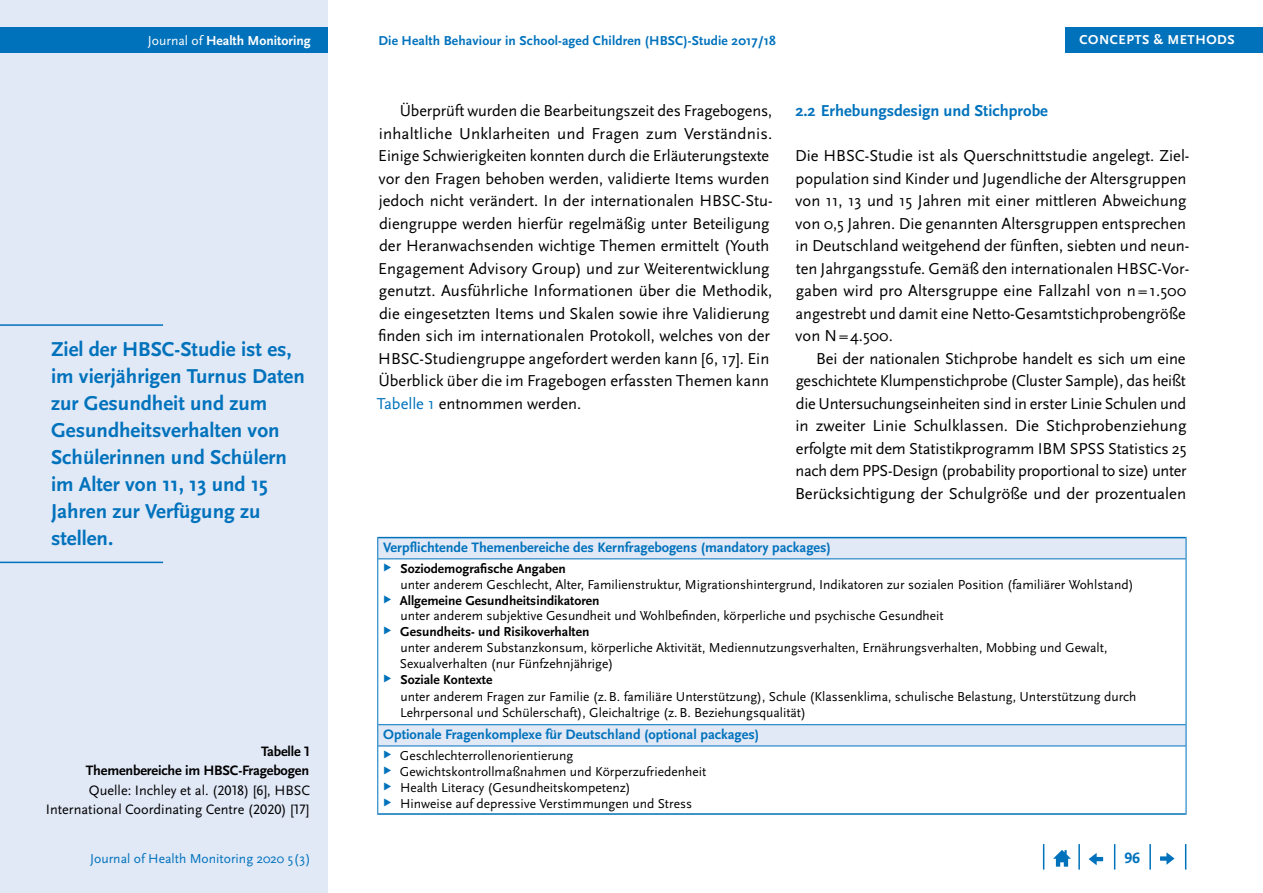
<style>
.page{position:relative;width:1263px;height:893px;background:#fff}
.page>*{position:absolute;margin:0;border:0;box-sizing:border-box;transform-origin:0 0}
.t1{font:700 21px/27px "Scala Sans Pro";color:#0072bc}
.Copy_Einzug{font:16.5px/22.5px "Scala Sans Pro";color:#000;text-align:justify}
.Copy{font:16.5px/22.5px "Scala Sans Pro";color:#000}
.t2{font:700 16.5px "Scala Sans Pro";color:#0072bc}
.t3{font:700 15.75px "Scala Sans Pro";color:#0072bc}
.Tab_Text_lb_blau{font:700 14.25px "Scala Sans Pro";color:#0072bc}
.t4{font:14.25px/19.5px "Scala Sans Pro";color:#000;text-align:right}
.t5{font:13.65px "Scala Sans Pro";color:#0072bc}
.t6{font:700 13.65px "Scala Sans Pro";color:#fff}
.t7{font:13.5px/15.8px "Scala Sans Pro";color:#000}
.t8{font:700 13.5px "Scala Sans Pro";letter-spacing:.01em;color:#0072bc}
.t9{font:700 13.5px "Scala Sans Pro";letter-spacing:.04em;color:#fff}
.s1{font-weight:400}
.s2{font-weight:700}
.s3{color:#0072bc}
</style>
<div class="page">
<div style="left:0;top:0;width:327px;height:893px;background:#e1e8f6"></div>
<div style="left:0;top:28px;width:327px;height:25px;background:#0072bc"></div>
<svg style="left:1185px;top:844px;width:1px;height:26px"></svg>
<hr style="left:1149px;top:844px;width:2px;height:26px;background:#0072bc">
<svg style="left:1114px;top:844px;width:1px;height:26px"></svg>
<hr style="left:1078px;top:844px;width:2px;height:26px;background:#0072bc">
<svg style="left:1043px;top:844px;width:1px;height:26px"></svg>
<svg style="left:1053px;top:850px;width:18px;height:17px"></svg>
<svg style="left:1089px;top:853px;width:14px;height:12px"></svg>
<svg style="left:1160px;top:852px;width:14px;height:13px"></svg>
<div style="left:1065px;top:28px;width:198px;height:25px;background:#0072bc"></div>
<svg style="left:378px;top:538px;width:808px;height:208px"></svg>
<hr style="left:378px;top:537px;width:808px;height:1px;background:#0072bc">
<hr style="left:378px;top:558px;width:808px;height:1px;background:#0072bc">
<hr style="left:378px;top:724px;width:808px;height:1px;background:#0072bc">
<hr style="left:378px;top:746px;width:808px;height:1px;background:#0072bc">
<svg style="left:377px;top:537px;width:1px;height:22px"></svg>
<svg style="left:1186px;top:537px;width:1px;height:22px"></svg>
<hr style="left:377px;top:559px;width:1px;height:166px;background:#0072bc">
<hr style="left:1186px;top:559px;width:1px;height:166px;background:#0072bc">
<svg style="left:377px;top:725px;width:1px;height:21px"></svg>
<svg style="left:1186px;top:725px;width:1px;height:21px"></svg>
<hr style="left:377px;top:746px;width:1px;height:69px;background:#0072bc">
<hr style="left:1186px;top:746px;width:1px;height:69px;background:#0072bc">
<hr style="left:378px;top:813px;width:808px;height:2px;background:#0072bc">
<hr style="left:0;top:324px;width:163px;height:2px;background:#0072bc">
<hr style="left:0;top:562px;width:163px;height:1px;background:#0072bc">
<svg style="left:384px;top:564px;width:7px;height:8px"></svg>
<svg style="left:384px;top:595px;width:7px;height:8px"></svg>
<svg style="left:384px;top:627px;width:7px;height:8px"></svg>
<svg style="left:384px;top:675px;width:7px;height:8px"></svg>
<p class="t6" style="left:148px;top:33px;width:164px"><span class="s1">Journal of</span> Health Monitoring</p>
<p class="t8" style="left:378px;top:33px;width:399px">Die Health Behaviour in School-aged Children (HBSC)-Studie 2017/18</p>
<p class="t9" style="left:1079px;top:32px;width:157px">CONCEPTS &amp; METHODS</p>
<p class="t1" style="left:51px;top:335px;width:255px">Ziel der HBSC-Studie ist es, im vierjährigen Turnus Daten zur Gesundheit und zum<br>Gesundheitsverhalten von<br>Schülerinnen und Schülern im Alter von 11, 13 und 15<br>Jahren zur Verfügung zu stellen.</p>
<p class="t4" style="left:46px;top:741px;width:266px"><span class="s2">Tabelle 1<br>Themenbereiche im HBSC-Fragebogen </span>Quelle: Inchley et al. (2018) [6], HBSC International Coordinating Centre (2020) [17]</p>
<p class="Copy_Einzug" style="left:377px;top:99px;width:397px;text-align:left;text-indent:23px">Überprüft wurden die Bearbeitungszeit des Fragebogens, inhaltliche Unklarheiten und Fragen zum Verständnis.<br>Einige Schwierigkeiten konnten durch die Erläuterungstexte vor den Fragen behoben werden, validierte Items wurden jedoch nicht verändert. In der internationalen HBSC-Stu&shy;diengruppe werden hierfür regelmäßig unter Beteiligung der Heranwachsenden wichtige Themen ermittelt (Youth Engagement Advisory Group) und zur Weiterentwicklung genutzt. Ausführliche Informationen über die Methodik, die eingesetzten Items und Skalen sowie ihre Validierung finden sich im internationalen Protokoll, welches von der HBSC-Studiengruppe angefordert werden kann [6, 17]. Ein Überblick über die im Fragebogen erfassten Themen kann <span class="s3">Tabelle 1</span> entnommen werden.</p>
<h2 class="t2" style="left:795px;top:101px;width:254px">2.2 Erhebungsdesign und Stichprobe</h2>
<p class="Copy" style="left:795px;top:144px;width:396px">Die HBSC-Studie ist als Querschnittstudie angelegt. Ziel&shy;population sind Kinder und Jugendliche der Altersgruppen von 11, 13 und 15 Jahren mit einer mittleren Abweichung von 0,5 Jahren. Die genannten Altersgruppen entsprechen in Deutschland weitgehend der fünften, siebten und neun&shy;ten Jahrgangsstufe. Gemäß den internationalen HBSC-Vor&shy;gaben wird pro Altersgruppe eine Fallzahl von n=1.500 angestrebt und damit eine Netto-Gesamtstichprobengröße von N=4.500.</p>
<p class="Copy_Einzug" style="left:795px;top:347px;width:393px;text-indent:21px">Bei der nationalen Stichprobe handelt es sich um eine geschichtete Klumpenstichprobe (Cluster Sample), das heißt die Untersuchungseinheiten sind in erster Linie Schulen und in zweiter Linie Schulklassen. Die Stichprobenziehung erfolgte mit dem Statistikprogramm IBM SPSS Statistics 25 nach dem PPS-Design (probability proportional to size) unter Berücksichtigung der Schulgröße und der prozentualen</p>
<p class="Tab_Text_lb_blau" style="left:383px;top:539px;width:449px">Verpflichtende Themenbereiche des Kernfragebogens (mandatory packages)</p>
<p class="t7" style="left:400px;top:561px;width:735px"><span class="s2">Soziodemografische Angaben<br></span>unter anderem Geschlecht, Alter, Familienstruktur, Migrationshintergrund, Indikatoren zur sozialen Position (familiärer Wohlstand)</p>
<p class="t7" style="left:400px;top:592px;width:545px"><span class="s2">Allgemeine Gesundheitsindikatoren<br></span>unter anderem subjektive Gesundheit und Wohlbefinden, körperliche und psychische Gesundheit</p>
<p class="t7" style="left:400px;top:624px;width:709px"><span class="s2">Gesundheits- und Risikoverhalten<br></span>unter anderem Substanzkonsum, körperliche Aktivität, Mediennutzungsverhalten, Ernährungsverhalten, Mobbing und Gewalt,<br>Sexualverhalten (nur Fünfzehnjährige)</p>
<p class="t7" style="left:400px;top:671px;width:738px;line-height:16.5px"><span class="s2">Soziale Kontexte<br></span>unter anderem Fragen zur Familie (z.B. familiäre Unterstützung), Schule (Klassenklima, schulische Belastung, Unterstützung durch<br>Lehrpersonal und Schülerschaft), Gleichaltrige (z.B. Beziehungsqualität)</p>
<p class="Tab_Text_lb_blau" style="left:383px;top:726px;width:378px">Optionale Fragenkomplexe für Deutschland (optional packages)</p>
<p class="t7" style="left:400px;top:748px;width:175px">Geschlechterrollenorientierung</p>
<p class="t7" style="left:400px;top:764px;width:308px">Gewichtskontrollmaßnahmen und Körperzufriedenheit</p>
<p class="t7" style="left:400px;top:779px;width:232px">Health Literacy (Gesundheitskompetenz)</p>
<p class="t7" style="left:400px;top:796px;width:293px">Hinweise auf depressive Verstimmungen und Stress</p>
<p class="t5" style="left:90px;top:850px;width:222px">Journal of Health Monitoring 2020 5(3)</p>
<p class="t3" style="left:1124px;top:849px;width:17px">96</p>
</div>
